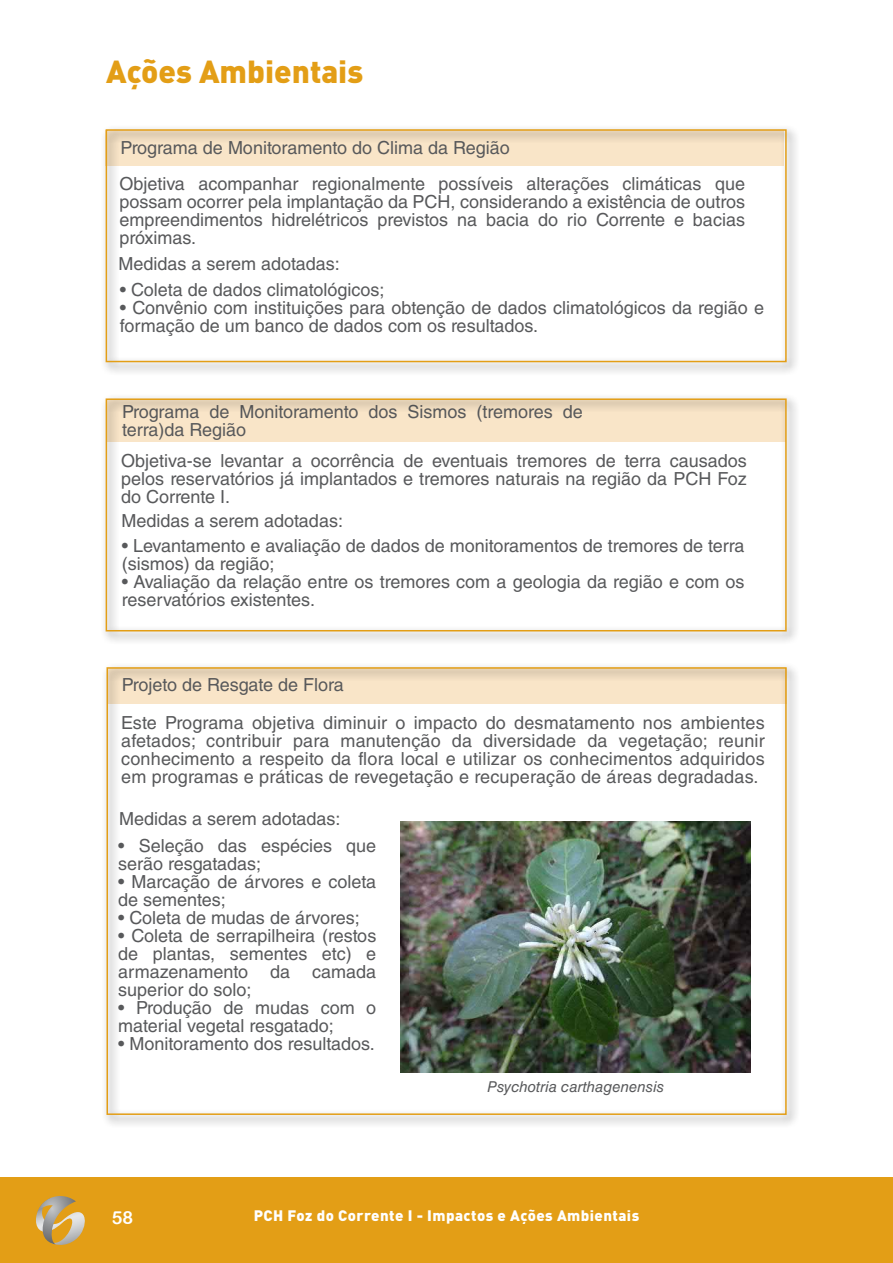
<style>
.page{position:relative;width:893px;height:1263px;background:#fff}
.page>*{position:absolute;margin:0;border:0;box-sizing:border-box;transform-origin:0 0}
.t1{font:900 31.5px "DIN Pro";color:#e39e16}
.t2{font:18px/18px "Helvetica LT Std";color:#58595b}
.t3{font:18px "Arial Rounded MT Bold";color:#fff}
.t4{font:900 15px "DIN Pro";letter-spacing:.03em;color:#fff}
.t5{font:italic 15px "Helvetica LT Std";color:#58595b}
</style>
<div class="page">
<div style="left:0;top:1178px;width:893px;height:85px;background:#e39e16"></div>
<svg style="left:36px;top:1196px;width:49px;height:49px"></svg>
<div style="left:101px;top:124px;width:699px;height:251px;background:#000;opacity:.75"></div>
<div style="left:106px;top:129px;width:681px;height:233px;border:2px solid #e39e16"></div>
<div style="left:101px;top:394px;width:699px;height:251px;background:#000;opacity:.75"></div>
<div style="left:106px;top:398px;width:681px;height:233px;border:2px solid #e39e16"></div>
<div style="left:102px;top:662px;width:698px;height:466px;background:#000;opacity:.75"></div>
<div style="left:106px;top:667px;width:681px;height:448px;border:2px solid #e39e16"></div>
<h1 class="t1" style="left:106px;top:50px;width:258px">Ações Ambientais</h1>
<p class="t2" style="left:121px;top:139px;width:391px">Programa de Monitoramento do Clima da Região</p>
<p class="t2" style="left:119px;top:175px;width:627px;text-align:justify">Objetiva acompanhar regionalmente possíveis alterações climáticas que possam ocorrer pela implantação da PCH, considerando a existência de outros empreendimentos hidrelétricos previstos na bacia do rio Corrente e bacias próximas.</p>
<p class="t2" style="left:120px;top:281px;width:266px">• Coleta de dados climatológicos;</p>
<p class="t2" style="left:120px;top:299px;width:646px">• Convênio com instituições para obtenção de dados climatológicos da região e formação de um banco de dados com os resultados.</p>
<p class="t2" style="left:118px;top:254px;width:223px">Medidas a serem adotadas:</p>
<p class="t2" style="left:122px;top:403px;width:462px">Programa de Monitoramento dos Sismos (tremores de terra)da Região</p>
<p class="t2" style="left:121px;top:452px;width:627px;text-align:justify">Objetiva-se levantar a ocorrência de eventuais tremores de terra causados pelos reservatórios já implantados e tremores naturais na região da PCH Foz do Corrente I.</p>
<p class="t2" style="left:122px;top:536px;width:624px">• Levantamento e avaliação de dados de monitoramentos de tremores de terra (sismos) da região;</p>
<p class="t2" style="left:122px;top:572px;width:624px">• Avaliação da relação entre os tremores com a geologia da região e com os reservatórios existentes.</p>
<p class="t2" style="left:121px;top:512px;width:223px">Medidas a serem adotadas:</p>
<p class="t2" style="left:122px;top:676px;width:224px">Projeto de Resgate de Flora</p>
<p class="t2" style="left:121px;top:714px;width:645px;text-align:justify">Este Programa objetiva diminuir o impacto do desmatamento nos ambientes afetados; contribuir para manutenção da diversidade da vegetação; reunir conhecimento a respeito da flora local e utilizar os conhecimentos adquiridos em programas e práticas de revegetação e recuperação de áreas degradadas.</p>
<p class="t2" style="left:119px;top:809px;width:223px">Medidas a serem adotadas:</p>
<p class="t2" style="left:118px;top:837px;width:260px">• Seleção das espécies que serão resgatadas;</p>
<p class="t2" style="left:118px;top:873px;width:260px">• Marcação de árvores e coleta de sementes;</p>
<p class="t2" style="left:118px;top:909px;width:243px">• Coleta de mudas de árvores;</p>
<p class="t2" style="left:118px;top:927px;width:260px;text-align:justify">• Coleta de serrapilheira (restos de plantas, sementes etc) e armazenamento da camada superior do solo;</p>
<p class="t2" style="left:118px;top:999px;width:260px">• Produção de mudas com o material vegetal resgatado;</p>
<p class="t2" style="left:118px;top:1035px;width:258px">• Monitoramento dos resultados.</p>
<p class="t5" style="left:487px;top:1078px;width:179px">Psychotria carthagenensis</p>
<p class="t3" style="left:112px;top:1207px;width:23px">58</p>
<p class="t4" style="left:254px;top:1206px;width:387px">PCH Foz do Corrente I - Impactos e Ações Ambientais</p>
</div>
